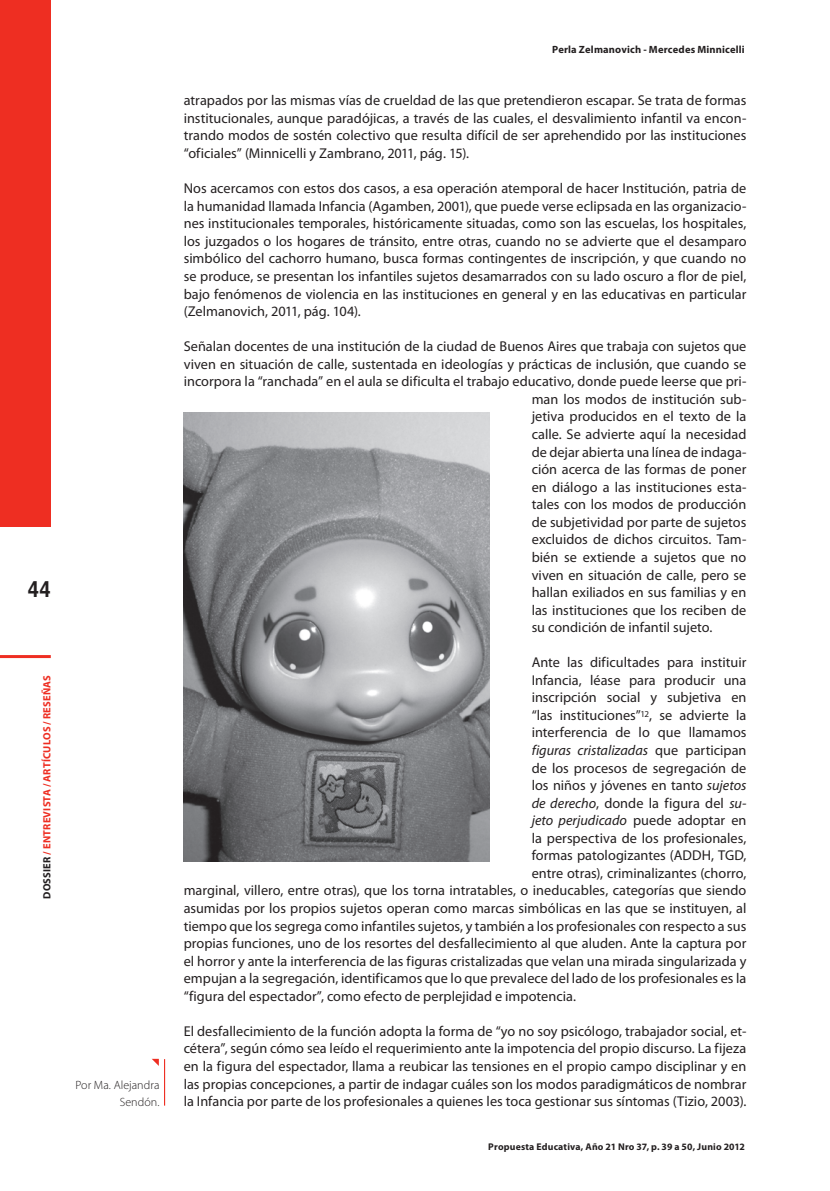
<style>
.page{position:relative;width:830px;height:1191px;background:#fff}
.page>*{position:absolute;margin:0;border:0;box-sizing:border-box;transform-origin:0 0}
.t1{font:700 22.5px "Helvetica";color:#231f20;scale:.9 1}
.t2{font:14.25px/17.5px "Myriad Pro";color:#231f20;text-align:justify}
.t3{font:italic 14.25px "Myriad Pro";color:#231f20}
.t4{font:300 12px/17.5px "Myriad Pro";letter-spacing:.005em;color:#231f20;text-align:right}
.t5{font:700 10.5px "Myriad Pro";letter-spacing:.015em;color:#ee2e22}
.t6{font:700 10.5px "Myriad Pro";letter-spacing:.015em;color:#231f20}
.t7{font:700 9.75px "Myriad Pro";letter-spacing:.02em;color:#231f20}
.s1{color:#231f20}
.s2{font-style:normal}
.s3{font-style:italic}
</style>
<div class="page">
<div style="left:0;top:0;width:51px;height:527px;background:#ee2e22"></div>
<hr style="left:0;top:655px;width:51px;height:3px;background:#ee2e22">
<img style="left:183px;top:412px;width:306px;height:449px">
<svg style="left:152px;top:1058px;width:7px;height:8px"></svg>
<hr style="left:164px;top:1059px;width:1px;height:46px;background:#ee2e22">
<h1 class="t1" style="left:28px;top:571px;width:27px">44</h1>
<p class="t5" style="left:40px;top:898px;width:225px;rotate:-90deg"><span class="s1">DOSSIER</span> / ENTREVISTA / ARTÍCULOS / RESEÑAS</p>
<p class="t4" style="left:75px;top:1076px;width:86px">Por Ma. Alejandra<br>Sendón.</p>
<p class="t6" style="left:552px;top:42px;width:194px">Perla Zelmanovich - Mercedes Minnicelli</p>
<p class="t2" style="left:184px;top:92px;width:564px">atrapados por las mismas vías de crueldad de las que pretendieron escapar. Se trata de formas institucionales, aunque paradójicas, a través de las cuales, el desvalimiento infantil va encon&shy;trando modos de sostén colectivo que resulta difícil de ser aprehendido por las instituciones “oficiales” (Minnicelli y Zambrano, 2011, pág. 15).</p>
<p class="t2" style="left:184px;top:179px;width:564px">Nos acercamos con estos dos casos, a esa operación atemporal de hacer Institución, patria de la humanidad llamada Infancia (Agamben, 2001), que puede verse eclipsada en las organizacio&shy;nes institucionales temporales, históricamente situadas, como son las escuelas, los hospitales, los juzgados o los hogares de tránsito, entre otras, cuando no se advierte que el desamparo simbólico del cachorro humano, busca formas contingentes de inscripción, y que cuando no se produce, se presentan los infantiles sujetos desamarrados con su lado oscuro a flor de piel, bajo fenómenos de violencia en las instituciones en general y en las educativas en particular (Zelmanovich, 2011, pág. 104).</p>
<p class="t2" style="left:184px;top:337px;width:564px">Señalan docentes de una institución de la ciudad de Buenos Aires que trabaja con sujetos que</p>
<p class="t2" style="left:184px;top:355px;width:564px">viven en situación de calle, sustentada en ideologías y prácticas de inclusión, que cuando se</p>
<p class="t2" style="left:184px;top:372px;width:564px">incorpora la “ranchada” en el aula se dificulta el trabajo educativo, donde puede leerse que pri-</p>
<p class="t2" style="left:531px;top:390px;width:216px">man los modos de institución sub-</p>
<p class="t2" style="left:531px;top:408px;width:216px">jetiva producidos en el texto de la</p>
<p class="t2" style="left:531px;top:425px;width:216px">calle. Se advierte aquí la necesidad</p>
<p class="t2" style="left:531px;top:443px;width:216px">de dejar abierta una línea de indaga-</p>
<p class="t2" style="left:531px;top:460px;width:216px">ción acerca de las formas de poner</p>
<p class="t2" style="left:531px;top:478px;width:216px">en diálogo a las instituciones esta-</p>
<p class="t2" style="left:531px;top:495px;width:216px">tales con los modos de producción</p>
<p class="t2" style="left:531px;top:513px;width:216px">de subjetividad por parte de sujetos</p>
<p class="t2" style="left:531px;top:530px;width:216px">excluidos de dichos circuitos. Tam-</p>
<p class="t2" style="left:531px;top:548px;width:216px">bién se extiende a sujetos que no</p>
<p class="t2" style="left:531px;top:566px;width:216px">viven en situación de calle, pero se</p>
<p class="t2" style="left:531px;top:583px;width:216px">hallan exiliados en sus familias y en</p>
<p class="t2" style="left:531px;top:601px;width:216px">las instituciones que los reciben de</p>
<p class="t2" style="left:531px;top:618px;width:182px">su condición de infantil sujeto.</p>
<p class="t2" style="left:531px;top:653px;width:216px">Ante las dificultades para instituir</p>
<p class="t2" style="left:531px;top:671px;width:216px">Infancia, léase para producir una</p>
<p class="t2" style="left:531px;top:688px;width:216px">inscripción social y subjetiva en</p>
<p class="t2" style="left:531px;top:706px;width:216px">“las instituciones”<sup>12</sup>, se advierte la</p>
<p class="t2" style="left:531px;top:723px;width:216px">interferencia de lo que llamamos</p>
<p class="t3" style="left:531px;top:741px;width:216px">figuras cristalizadas <span class="s2">que participan</span></p>
<p class="t2" style="left:531px;top:758px;width:216px">de los procesos de segregación de</p>
<p class="t2" style="left:531px;top:776px;width:216px">los niños y jóvenes en tanto <span class="s3">sujetos</span></p>
<p class="t2" style="left:531px;top:794px;width:216px"><span class="s3">de derecho</span>, donde la figura del <span class="s3">su-</span></p>
<p class="t3" style="left:531px;top:811px;width:216px">jeto perjudicado <span class="s2">puede adoptar en</span></p>
<p class="t2" style="left:531px;top:829px;width:216px">la perspectiva de los profesionales,</p>
<p class="t2" style="left:531px;top:846px;width:216px">formas patologizantes (ADDH, TGD,</p>
<p class="t2" style="left:531px;top:864px;width:216px">entre otras), criminalizantes (chorro,</p>
<p class="t2" style="left:184px;top:881px;width:564px">marginal, villero, entre otras), que los torna intratables, o ineducables, categorías que siendo</p>
<p class="t2" style="left:184px;top:899px;width:564px">asumidas por los propios sujetos operan como marcas simbólicas en las que se instituyen, al</p>
<p class="t2" style="left:184px;top:916px;width:564px">tiempo que los segrega como infantiles sujetos, y también a los profesionales con respecto a sus</p>
<p class="t2" style="left:184px;top:934px;width:564px">propias funciones, uno de los resortes del desfallecimiento al que aluden. Ante la captura por</p>
<p class="t2" style="left:184px;top:952px;width:564px">el horror y ante la interferencia de las figuras cristalizadas que velan una mirada singularizada y</p>
<p class="t2" style="left:184px;top:969px;width:564px">empujan a la segregación, identificamos que lo que prevalece del lado de los profesionales es la</p>
<p class="t2" style="left:184px;top:987px;width:393px">“figura del espectador”, como efecto de perplejidad e impotencia.</p>
<p class="t2" style="left:184px;top:1022px;width:564px">El desfallecimiento de la función adopta la forma de “yo no soy psicólogo, trabajador social, et&shy;cétera”, según cómo sea leído el requerimiento ante la impotencia del propio discurso. La fijeza en la figura del espectador, llama a reubicar las tensiones en el propio campo disciplinar y en las propias concepciones, a partir de indagar cuáles son los modos paradigmáticos de nombrar la Infancia por parte de los profesionales a quienes les toca gestionar sus síntomas (Tizio, 2003).</p>
<p class="t7" style="left:488px;top:1140px;width:258px">Propuesta Educativa, Año 21 Nro 37, p. 39 a 50, Junio 2012</p>
</div>
